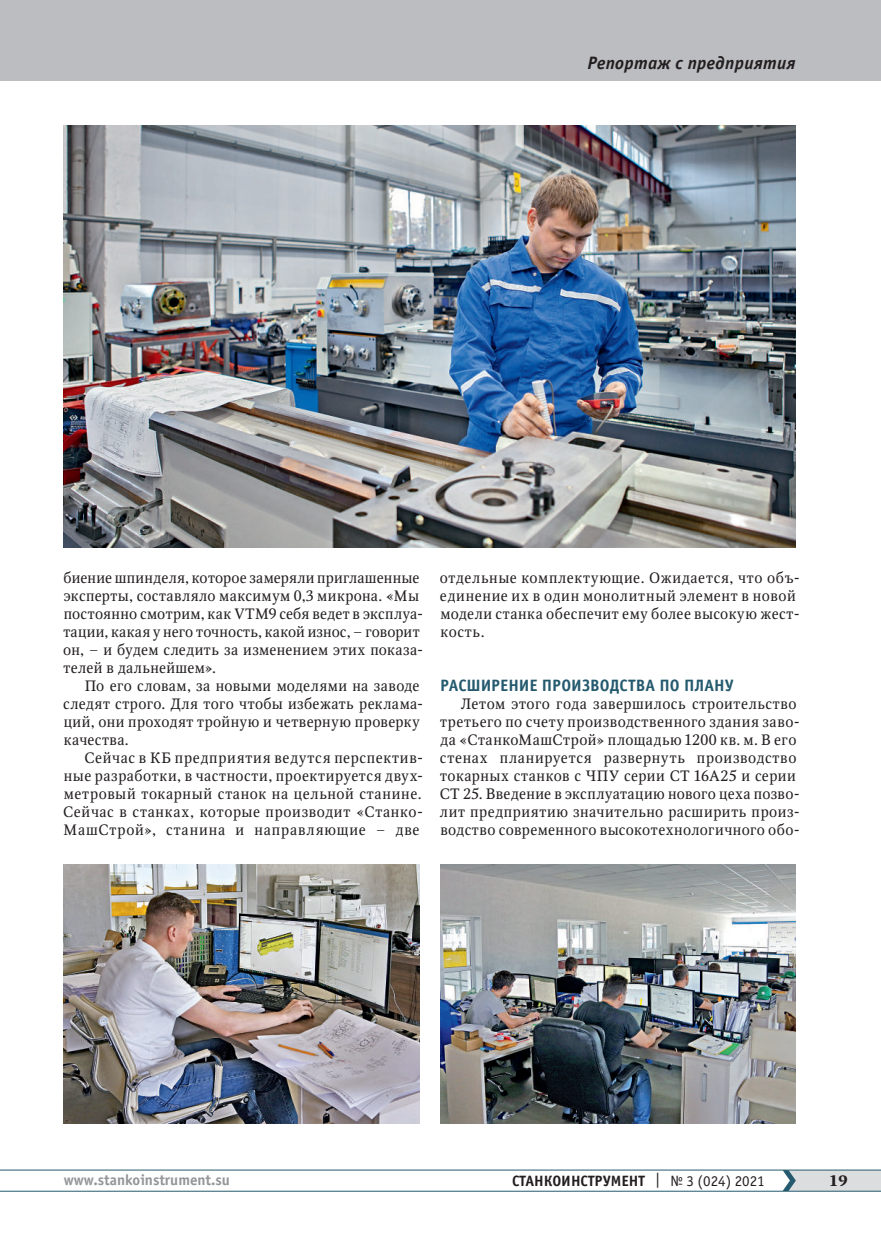
<style>
.page{position:relative;width:881px;height:1234px;background:#fff}
.page>*{position:absolute;margin:0;border:0;box-sizing:border-box;transform-origin:0 0}
.t1{font:italic 700 18px "Officina Sans C";letter-spacing:.015em;color:#231f20}
.t2{font:700 16.5px "Officina Sans C";color:#255a6e}
.t3{font:15px/18px "Octava";letter-spacing:.03em;color:#231f20}
.t4{font:700 15px "Officina Sans C";color:#231f20}
.t5{font:700 15px "Officina Sans C";color:#939598}
.t6{font:700 15px "Octava";color:#231f20}
.s1{font-weight:400}
</style>
<div class="page">
<hr style="left:0;top:1190px;width:880px;height:1px;background:#255a6e">
<hr style="left:0;top:1169px;width:880px;height:1px;background:#255a6e">
<svg style="left:782px;top:1169px;width:98px;height:21px;background:#cbd1d5"></svg>
<div style="left:0;top:0;width:880px;height:81px;background:#bcbdc0"></div>
<img style="left:64px;top:864px;width:355px;height:259px">
<img style="left:440px;top:864px;width:355px;height:259px">
<img style="left:64px;top:125px;width:731px;height:422px">
<p class="t1" style="left:587px;top:53px;width:210px">Репортаж с предприятия</p>
<p class="t3" style="left:63px;top:569px;width:361px">биение шпинделя, которое замеряли приглашенные эксперты, составляло максимум 0,3 микрона. «Мы постоянно смотрим, как VTM9 себя ведет в эксплуа&shy;тации, какая у него точность, какой износ, – говорит он, – и будем следить за изменением этих показа&shy;телей в дальнейшем».</p>
<p class="t3" style="left:63px;top:677px;width:361px;text-indent:21px">По его словам, за новыми моделями на заводе следят строго. Для того чтобы избежать реклама&shy;ций, они проходят тройную и четверную проверку качества.</p>
<p class="t3" style="left:63px;top:749px;width:361px;text-align:justify;text-indent:21px">Сейчас в КБ предприятия ведутся перспектив&shy;ные разработки, в частности, проектируется двух&shy;метровый токарный станок на цельной станине.<br>Сейчас в станках, которые производит «Станко-МашСтрой», станина и направляющие – две</p>
<p class="t3" style="left:439px;top:569px;width:361px">отдельные комплектующие. Ожидается, что объ&shy;единение их в один монолитный элемент в новой модели станка обеспечит ему более высокую жест&shy;кость.</p>
<p class="t2" style="left:440px;top:676px;width:295px">РАСШИРЕНИЕ ПРОИЗВОДСТВА ПО ПЛАНУ</p>
<p class="t3" style="left:439px;top:695px;width:361px;text-indent:21px">Летом этого года завершилось строительство третьего по счету производственного здания заво&shy;да «СтанкоМашСтрой» площадью 1200 кв. м. В его стенах планируется развернуть производство токарных станков с ЧПУ серии СТ 16А25 и серии СТ 25. Введение в эксплуатацию нового цеха позво&shy;лит предприятию значительно расширить произ&shy;водство современного высокотехнологичного обо-</p>
<p class="t5" style="left:64px;top:1171px;width:168px">www.stankoinstrument.su</p>
<p class="t4" style="left:512px;top:1171px;width:254px">СТАНКОИНСТРУМЕНТ <span class="s1">| № 3 (024) 2021</span></p>
<p class="t6" style="left:828px;top:1170px;width:20px">19</p>
</div>
